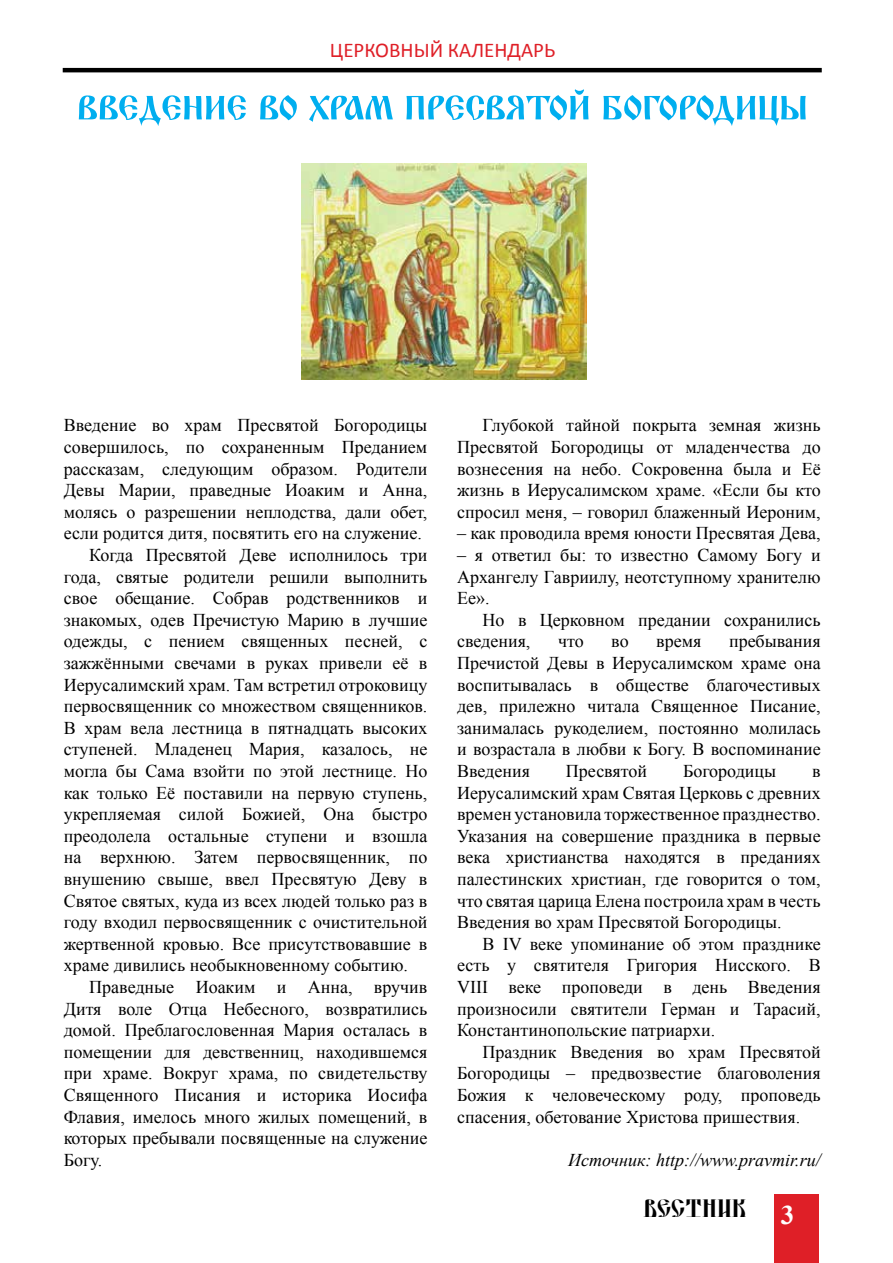
<style>
.page{position:relative;width:893px;height:1263px;background:#fff}
.page>*{position:absolute;margin:0;border:0;box-sizing:border-box;transform-origin:0 0}
.t1{font:700 27px "Times New Roman";color:#fff}
.t2{font:24px "DS Yermak D";color:#000}
.t3{font:21px "Calibri";color:#df1f27}
.t4{font:18px/21.6px "Times New Roman";color:#000;text-align:justify}
.t5{font:italic 18px "Times New Roman";color:#000}
</style>
<div class="page">
<hr style="left:63px;top:68px;width:759px;height:4px;background:#000">
<div style="left:774px;top:1195px;width:45px;height:68px;background:#df1f27"></div>
<svg style="left:79px;top:89px;width:727px;height:37px"></svg>
<img style="left:302px;top:163px;width:285px;height:216px">
<p class="t3" style="left:330px;top:37px;width:227px">ЦЕРКОВНЫЙ КАЛЕНДАРЬ</p>
<p class="t4" style="left:64px;top:414px;width:365px">Введение во храм Пресвятой Богородицы</p>
<p class="t4" style="left:64px;top:436px;width:365px">совершилось, по сохраненным Преданием</p>
<p class="t4" style="left:64px;top:457px;width:365px">рассказам, следующим образом. Родители</p>
<p class="t4" style="left:64px;top:479px;width:365px">Девы Марии, праведные Иоаким и Анна,</p>
<p class="t4" style="left:64px;top:501px;width:365px">молясь о разрешении неплодства, дали обет,</p>
<p class="t4" style="left:64px;top:522px;width:360px">если родится дитя, посвятить его на служение.</p>
<p class="t4" style="left:89px;top:544px;width:340px">Когда Пресвятой Деве исполнилось три</p>
<p class="t4" style="left:64px;top:565px;width:365px">года, святые родители решили выполнить</p>
<p class="t4" style="left:64px;top:587px;width:365px">свое обещание. Собрав родственников и</p>
<p class="t4" style="left:64px;top:609px;width:365px">знакомых, одев Пречистую Марию в лучшие</p>
<p class="t4" style="left:64px;top:630px;width:365px">одежды, с пением священных песней, с</p>
<p class="t4" style="left:64px;top:652px;width:365px">зажжёнными свечами в руках привели её в</p>
<p class="t4" style="left:64px;top:673px;width:365px">Иерусалимский храм. Там встретил отроковицу</p>
<p class="t4" style="left:64px;top:695px;width:365px">первосвященник со множеством священников.</p>
<p class="t4" style="left:64px;top:717px;width:365px">В храм вела лестница в пятнадцать высоких</p>
<p class="t4" style="left:64px;top:738px;width:365px">ступеней. Младенец Мария, казалось, не</p>
<p class="t4" style="left:64px;top:760px;width:365px">могла бы Сама взойти по этой лестнице. Но</p>
<p class="t4" style="left:64px;top:781px;width:365px">как только Её поставили на первую ступень,</p>
<p class="t4" style="left:64px;top:803px;width:365px">укрепляемая силой Божией, Она быстро</p>
<p class="t4" style="left:64px;top:825px;width:365px">преодолела остальные ступени и взошла</p>
<p class="t4" style="left:64px;top:846px;width:365px">на верхнюю. Затем первосвященник, по</p>
<p class="t4" style="left:64px;top:868px;width:365px">внушению свыше, ввел Пресвятую Деву в</p>
<p class="t4" style="left:64px;top:889px;width:365px">Святое святых, куда из всех людей только раз в</p>
<p class="t4" style="left:64px;top:911px;width:365px">году входил первосвященник с очистительной</p>
<p class="t4" style="left:64px;top:933px;width:365px">жертвенной кровью. Все присутствовавшие в</p>
<p class="t4" style="left:64px;top:954px;width:346px">храме дивились необыкновенному событию.</p>
<p class="t4" style="left:89px;top:976px;width:340px">Праведные Иоаким и Анна, вручив</p>
<p class="t4" style="left:64px;top:997px;width:365px">Дитя воле Отца Небесного, возвратились</p>
<p class="t4" style="left:64px;top:1019px;width:365px">домой. Преблагословенная Мария осталась в</p>
<p class="t4" style="left:64px;top:1041px;width:365px">помещении для девственниц, находившемся</p>
<p class="t4" style="left:64px;top:1062px;width:365px">при храме. Вокруг храма, по свидетельству</p>
<p class="t4" style="left:64px;top:1084px;width:365px">Священного Писания и историка Иосифа</p>
<p class="t4" style="left:64px;top:1105px;width:365px">Флавия, имелось много жилых помещений, в</p>
<p class="t4" style="left:64px;top:1127px;width:365px">которых пребывали посвященные на служение</p>
<p class="t4" style="left:64px;top:1149px;width:40px">Богу.</p>
<p class="t4" style="left:457px;top:414px;width:365px;text-indent:26px">Глубокой тайной покрыта земная жизнь Пресвятой Богородицы от младенчества до вознесения на небо. Сокровенна была и Её жизнь в Иерусалимском храме. «Если бы кто спросил меня, – говорил блаженный Иероним,</p>
<p class="t4" style="left:457px;top:522px;width:365px">– как проводила время юности Пресвятая Дева,</p>
<p class="t4" style="left:457px;top:544px;width:365px">– я ответил бы: то известно Самому Богу и Архангелу Гавриилу, неотступному хранителю Ее».</p>
<p class="t4" style="left:457px;top:609px;width:365px;text-indent:26px">Но в Церковном предании сохранились сведения,</p>
<p class="t4" style="left:457px;top:630px;width:365px;text-indent:272px">пребывания Пречистой Девы в Иерусалимском храме она воспитывалась в обществе благочестивых дев, прилежно читала Священное Писание, занималась рукоделием, постоянно молилась и возрастала в любви к Богу. В воспоминание Введения</p>
<p class="t4" style="left:558px;top:630px;width:27px">что</p>
<p class="t4" style="left:611px;top:630px;width:19px">во</p>
<p class="t4" style="left:656px;top:630px;width:47px">время</p>
<p class="t4" style="left:566px;top:760px;width:83px">Пресвятой</p>
<p class="t4" style="left:683px;top:760px;width:95px">Богородицы</p>
<p class="t4" style="left:457px;top:760px;width:365px;text-indent:355px">в Иерусалимский храм Святая Церковь с древних времен установила торжественное празднество.<br>Указания на совершение праздника в первые века христианства находятся в преданиях палестинских христиан, где говорится о том, что святая царица Елена построила храм в честь Введения во храм Пресвятой Богородицы.</p>
<p class="t4" style="left:457px;top:933px;width:365px;text-indent:26px">В IV веке упоминание об этом празднике есть у святителя Григория Нисского. В VIII веке проповеди в день Введения произносили святители Герман и Тарасий, Константинопольские патриархи.</p>
<p class="t4" style="left:457px;top:1041px;width:365px;text-indent:26px">Праздник Введения во храм Пресвятой Богородицы – предвозвестие благоволения Божия к человеческому роду, проповедь спасения, обетование Христова пришествия.</p>
<p class="t5" style="left:568px;top:1147px;width:254px">Источник: http://www.pravmir.ru/</p>
<h2 class="t2" style="left:643px;top:1195px;width:105px">ВЕСТНИК</h2>
<h1 class="t1" style="left:781px;top:1196px;width:15px">3</h1>
</div>
